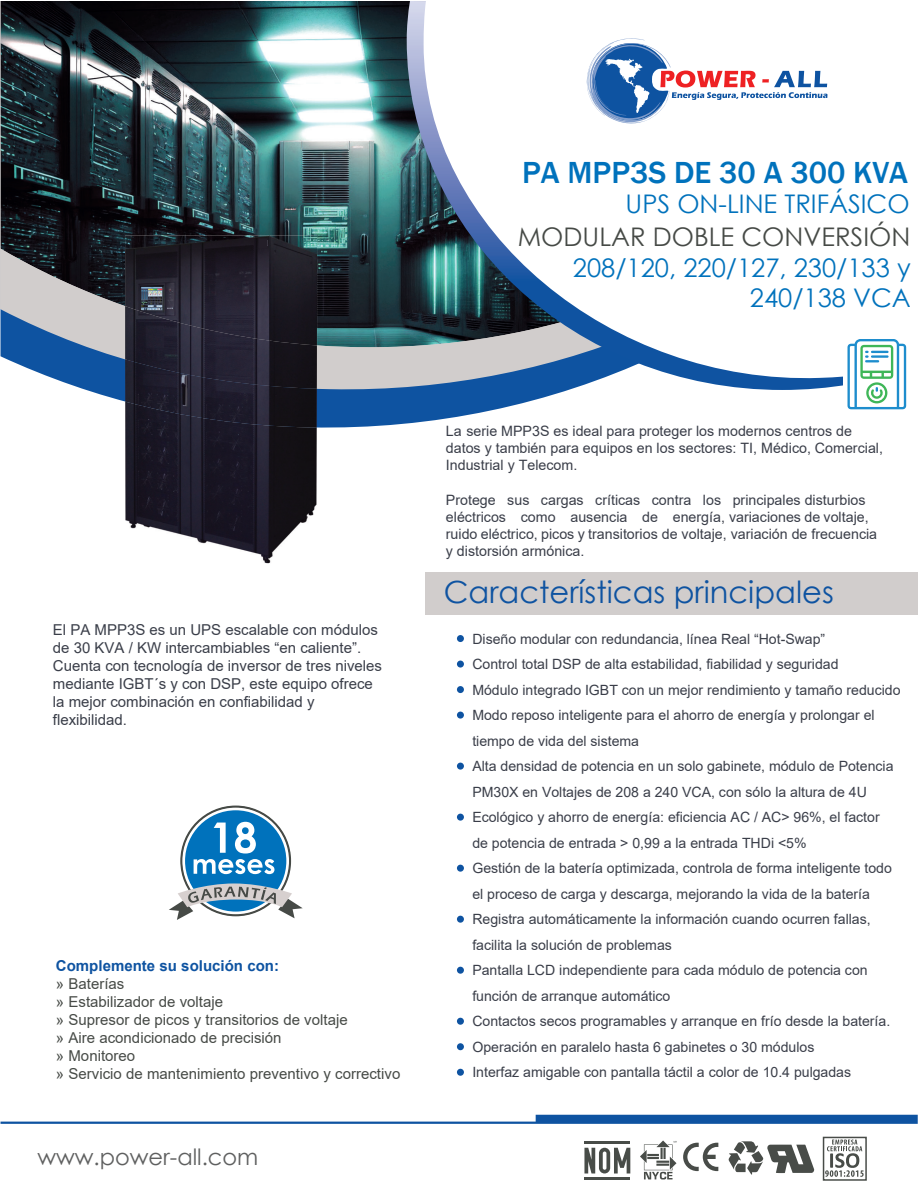
<style>
.page{position:relative;width:918px;height:1188px;background:#fff}
.page>*{position:absolute;margin:0;border:0;box-sizing:border-box;transform-origin:0 0}
.t1{font:500 31.35px "Franklin Gothic";color:#0072bc}
.t2{font:30.6px "Century Gothic";color:#0e53a1}
.t3{font:25.65px/30.8px "Century Gothic";color:#0072bc;text-align:right}
.t4{font:25.65px "Century Gothic";color:#464a46}
.t5{font:22.5px "Century Gothic";color:#5f6060}
.t6{font:15px/18px "Arial";color:#3a3e49}
.t7{font:15px/18px "Arial";color:#464a46}
.t8{font:700 15px "Arial";color:#0e53a1}
.t9{font:14.25px/17.1px "Arial";color:#3a3e49}
.t10{font:14.1px/25.5px "Arial";color:#3a3e49}
</style>
<div class="page">
<svg style="left:99px;top:394px;width:456px;height:34px;fill:#0e53a1"></svg>
<svg style="left:0;top:347px;width:568px;height:47px"></svg>
<img style="left:0;top:1px;width:407px;height:346px">
<svg style="left:407px;top:1px;width:436px;height:389px;background:#647b91"></svg>
<svg style="left:424px;top:1px;width:419px;height:384px"></svg>
<hr style="left:584px;top:1177px;width:46px;height:3px;background:#484c48">
<hr style="left:584px;top:1141px;width:46px;height:3px;background:#484c48">
<svg style="left:584px;top:1148px;width:46px;height:26px"></svg>
<svg style="left:640px;top:1140px;width:37px;height:40px"></svg>
<svg style="left:683px;top:1143px;width:35px;height:28px"></svg>
<svg style="left:729px;top:1141px;width:86px;height:34px"></svg>
<div style="left:823px;top:1137px;width:44px;height:44px;border:2px solid #484c48"></div>
<svg style="left:825px;top:1140px;width:39px;height:37px"></svg>
<div style="left:426px;top:572px;width:492px;height:42px;background:#d1cdcc"></div>
<svg style="left:1px;top:1115px;width:917px;height:9px"></svg>
<svg style="left:586px;top:37px;width:241px;height:88px"></svg>
<svg style="left:847px;top:339px;width:59px;height:70px"></svg>
<div style="left:457px;top:635px;width:7px;height:7px;background:#0e53a1;border-radius:50%"></div>
<div style="left:457px;top:661px;width:7px;height:7px;background:#0e53a1;border-radius:50%"></div>
<div style="left:457px;top:686px;width:7px;height:7px;background:#0e53a1;border-radius:50%"></div>
<div style="left:457px;top:712px;width:7px;height:7px;background:#0e53a1;border-radius:50%"></div>
<div style="left:457px;top:763px;width:7px;height:7px;background:#0e53a1;border-radius:50%"></div>
<div style="left:457px;top:814px;width:7px;height:7px;background:#0e53a1;border-radius:50%"></div>
<div style="left:457px;top:865px;width:7px;height:7px;background:#0e53a1;border-radius:50%"></div>
<div style="left:457px;top:1043px;width:7px;height:7px;background:#0e53a1;border-radius:50%"></div>
<div style="left:457px;top:916px;width:7px;height:7px;background:#0e53a1;border-radius:50%"></div>
<div style="left:457px;top:967px;width:7px;height:7px;background:#0e53a1;border-radius:50%"></div>
<div style="left:457px;top:1018px;width:7px;height:7px;background:#0e53a1;border-radius:50%"></div>
<div style="left:457px;top:1069px;width:7px;height:7px;background:#0e53a1;border-radius:50%"></div>
<img style="left:125px;top:428px;width:192px;height:135px">
<img style="left:125px;top:389px;width:192px;height:39px">
<img style="left:125px;top:345px;width:192px;height:44px">
<img style="left:125px;top:236px;width:192px;height:109px">
<div style="left:259px;top:238px;width:9px;height:10px;background:#231e28"></div>
<div style="left:185px;top:810px;width:101px;height:102px;background:#0072bc;border-radius:50%"></div>
<svg style="left:194px;top:822px;width:80px;height:52px"></svg>
<svg style="left:169px;top:883px;width:134px;height:37px"></svg>
<h1 class="t1" style="left:522px;top:154px;width:388px">PA MPP3S DE 30 A 300 KVA</h1>
<h3 class="t3" style="left:626px;top:188px;width:286px">UPS ON-LINE TRIFÁSICO</h3>
<h3 class="t4" style="left:518px;top:220px;width:394px">MODULAR DOBLE CONVERSIÓN</h3>
<h3 class="t3" style="left:573px;top:251px;width:339px">208/120, 220/127, 230/133 y<br>240/138 VCA</h3>
<p class="t9" style="left:446px;top:423px;width:439px">La serie MPP3S es ideal para proteger los modernos centros de datos y también para equipos en los sectores: TI, Médico, Comercial,<br>Industrial y Telecom.</p>
<p class="t9" style="left:446px;top:491px;width:433px">Protege sus cargas críticas contra los principales disturbios eléctricos como ausencia de energía, variaciones de voltaje, ruido eléctrico, picos y transitorios de voltaje, variación de frecuencia y distorsión armónica.</p>
<h2 class="t2" style="left:444px;top:572px;width:392px">Características principales</h2>
<p class="t6" style="left:53px;top:621px;width:331px">El PA MPP3S es un UPS escalable con módulos de 30 KVA / KW intercambiables “en caliente”.<br>Cuenta con tecnología de inversor de tres niveles mediante IGBT´s y con DSP, este equipo ofrece la mejor combinación en confiabilidad y flexibilidad.</p>
<p class="t10" style="left:472px;top:626px;width:430px">Diseño modular con redundancia, línea Real “Hot-Swap”<br>Control total DSP de alta estabilidad, fiabilidad y seguridad<br>Módulo integrado IGBT con un mejor rendimiento y tamaño reducido Modo reposo inteligente para el ahorro de energía y prolongar el tiempo de vida del sistema<br>Alta densidad de potencia en un solo gabinete, módulo de Potencia PM30X en Voltajes de 208 a 240 VCA, con sólo la altura de 4U Ecológico y ahorro de energía: eficiencia AC / AC&gt; 96%, el factor<br>de potencia de entrada &gt; 0,99 a la entrada THDi &lt;5%<br>Gestión de la batería optimizada, controla de forma inteligente todo el proceso de carga y descarga, mejorando la vida de la batería Registra automáticamente la información cuando ocurren fallas, facilita la solución de problemas<br>Pantalla LCD independiente para cada módulo de potencia con función de arranque automático<br>Contactos secos programables y arranque en frío desde la batería.<br>Operación en paralelo hasta 6 gabinetes o 30 módulos<br>Interfaz amigable con pantalla táctil a color de 10.4 pulgadas</p>
<p class="t8" style="left:56px;top:957px;width:225px">Complemente su solución con:</p>
<p class="t7" style="left:56px;top:975px;width:346px">» Baterías<br>» Estabilizador de voltaje<br>» Supresor de picos y transitorios de voltaje<br>» Aire acondicionado de precisión<br>» Monitoreo<br>» Servicio de mantenimiento preventivo y correctivo</p>
<h3 class="t5" style="left:37px;top:1142px;width:222px">www.power-all.com</h3>
</div>
